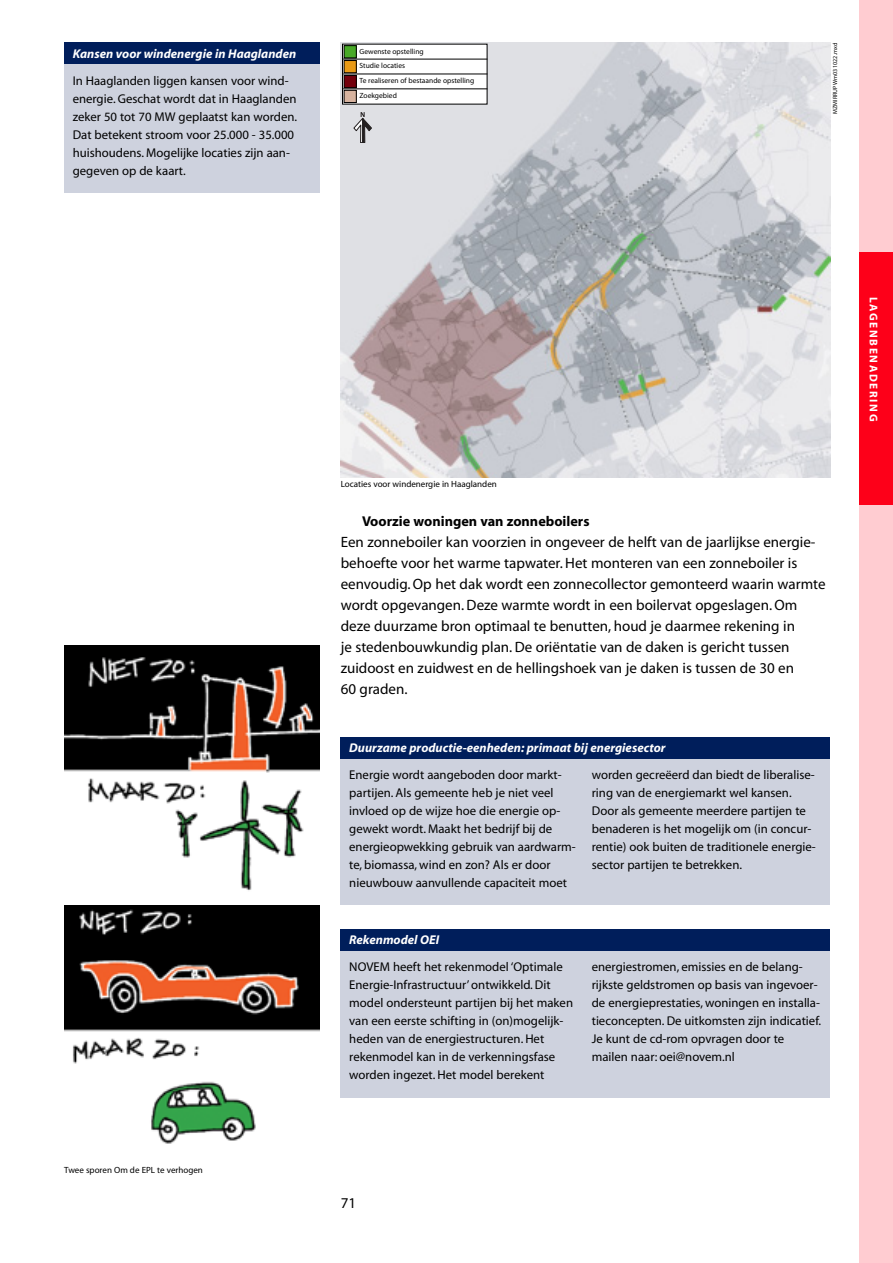
<style>
.page{position:relative;width:893px;height:1263px;background:#fff}
.page>*{position:absolute;margin:0;border:0;box-sizing:border-box;transform-origin:0 0}
.t1{font:15px/21px "Myriad";color:#000}
.t2{font:700 14.25px "Myriad";color:#000}
.t3{font:12.75px/18px "Myriad";color:#000}
.t4{font:italic 700 12.75px "Myriad";color:#fff}
.t5{font:700 11.25px "Myriad";letter-spacing:.15em;color:#fff}
.t6{font:9px "Myriad";color:#000}
.t7{font:7.5px/14.9px "Myriad";color:#000}
.t8{font:6px "Myriad";letter-spacing:.025em;color:#000}
</style>
<div class="page">
<div style="left:859px;top:0;width:33px;height:1263px;background:#ffccd1"></div>
<div style="left:859px;top:253px;width:33px;height:252px;background:#fd0019"></div>
<div style="left:64px;top:64px;width:255px;height:129px;background:#ced2de"></div>
<div style="left:64px;top:43px;width:255px;height:21px;background:#001e5b"></div>
<img style="left:341px;top:43px;width:489px;height:434px">
<img style="left:64px;top:906px;width:255px;height:238px">
<img style="left:64px;top:646px;width:255px;height:245px">
<div style="left:341px;top:950px;width:489px;height:148px;background:#ced2de"></div>
<div style="left:341px;top:929px;width:489px;height:21px;background:#001e5b"></div>
<div style="left:341px;top:758px;width:489px;height:147px;background:#ced2de"></div>
<div style="left:341px;top:737px;width:489px;height:21px;background:#001e5b"></div>
<div style="left:342px;top:44px;width:145px;height:60px;background:#fff"></div>
<div style="left:344px;top:90px;width:12px;height:13px;background:#d7b39f"></div>
<div style="left:344px;top:90px;width:12px;height:13px;border:1px solid #000"></div>
<svg style="left:342px;top:45px;width:146px;height:44px"></svg>
<svg style="left:354px;top:112px;width:17px;height:31px"></svg>
<p class="t4" style="left:73px;top:49px;width:225px">Kansen voor windenergie in Haaglanden</p>
<p class="t3" style="left:73px;top:72px;width:226px">In Haaglanden liggen kansen voor wind&shy;energie. Geschat wordt dat in Haaglanden zeker 50 tot 70 MW geplaatst kan worden.<br>Dat betekent stroom voor 25.000 - 35.000 huishoudens. Mogelijke locaties zijn aan&shy;gegeven op de kaart.</p>
<p class="t7" style="left:359px;top:44px;width:116px">Gewenste opstelling<br>Studie locaties<br>Te realiseren of bestaande opstelling<br>Zoekgebied</p>
<p class="t8" style="left:833px;top:114px;width:73px;rotate:-90deg">MZMIRRUPWm031022.mxd</p>
<p class="t6" style="left:64px;top:1166px;width:140px">Twee sporen Om de EPL te verhogen</p>
<p class="t6" style="left:341px;top:481px;width:158px">Locaties voor windenergie in Haaglanden</p>
<p class="t2" style="left:362px;top:515px;width:229px">Voorzie woningen van zonneboilers</p>
<p class="t1" style="left:341px;top:532px;width:486px">Een zonneboiler kan voorzien in ongeveer de helft van de jaarlijkse energie&shy;behoefte voor het warme tapwater. Het monteren van een zonneboiler is eenvoudig. Op het dak wordt een zonnecollector gemonteerd waarin warmte wordt opgevangen. Deze warmte wordt in een boilervat opgeslagen. Om deze duurzame bron optimaal te benutten, houd je daarmee rekening in<br>je stedenbouwkundig plan. De oriëntatie van de daken is gericht tussen zuidoost en zuidwest en de hellingshoek van je daken is tussen de 30 en<br>60 graden.</p>
<p class="t4" style="left:349px;top:743px;width:318px">Duurzame productie-eenheden: primaat bij energiesector</p>
<p class="t3" style="left:349px;top:767px;width:228px">Energie wordt aangeboden door markt&shy;partijen. Als gemeente heb je niet veel invloed op de wijze hoe die energie op&shy;gewekt wordt. Maakt het bedrijf bij de energieopwekking gebruik van aardwarm&shy;te, biomassa, wind en zon? Als er door nieuwbouw aanvullende capaciteit moet</p>
<p class="t3" style="left:591px;top:767px;width:225px">worden gecreëerd dan biedt de liberalise&shy;ring van de energiemarkt wel kansen.<br>Door als gemeente meerdere partijen te benaderen is het mogelijk om (in concur&shy;rentie) ook buiten de traditionele energie&shy;sector partijen te betrekken.</p>
<p class="t4" style="left:349px;top:935px;width:92px">Rekenmodel OEI</p>
<p class="t3" style="left:349px;top:959px;width:225px">NOVEM heeft het rekenmodel ‘Optimale Energie-Infrastructuur’ ontwikkeld. Dit model ondersteunt partijen bij het maken van een eerste schifting in (on)mogelijk&shy;heden van de energiestructuren. Het rekenmodel kan in de verkenningsfase worden ingezet. Het model berekent</p>
<p class="t3" style="left:591px;top:959px;width:231px">energiestromen, emissies en de belang&shy;rijkste geldstromen op basis van ingevoer&shy;de energieprestaties, woningen en installa&shy;tieconcepten. De uitkomsten zijn indicatief.<br>Je kunt de cd-rom opvragen door te mailen naar: oei@novem.nl</p>
<p class="t5" style="left:877px;top:297px;width:126px;rotate:90deg">LAGENBENADERING</p>
<p class="t1" style="left:341px;top:1194px;width:17px">71</p>
</div>
